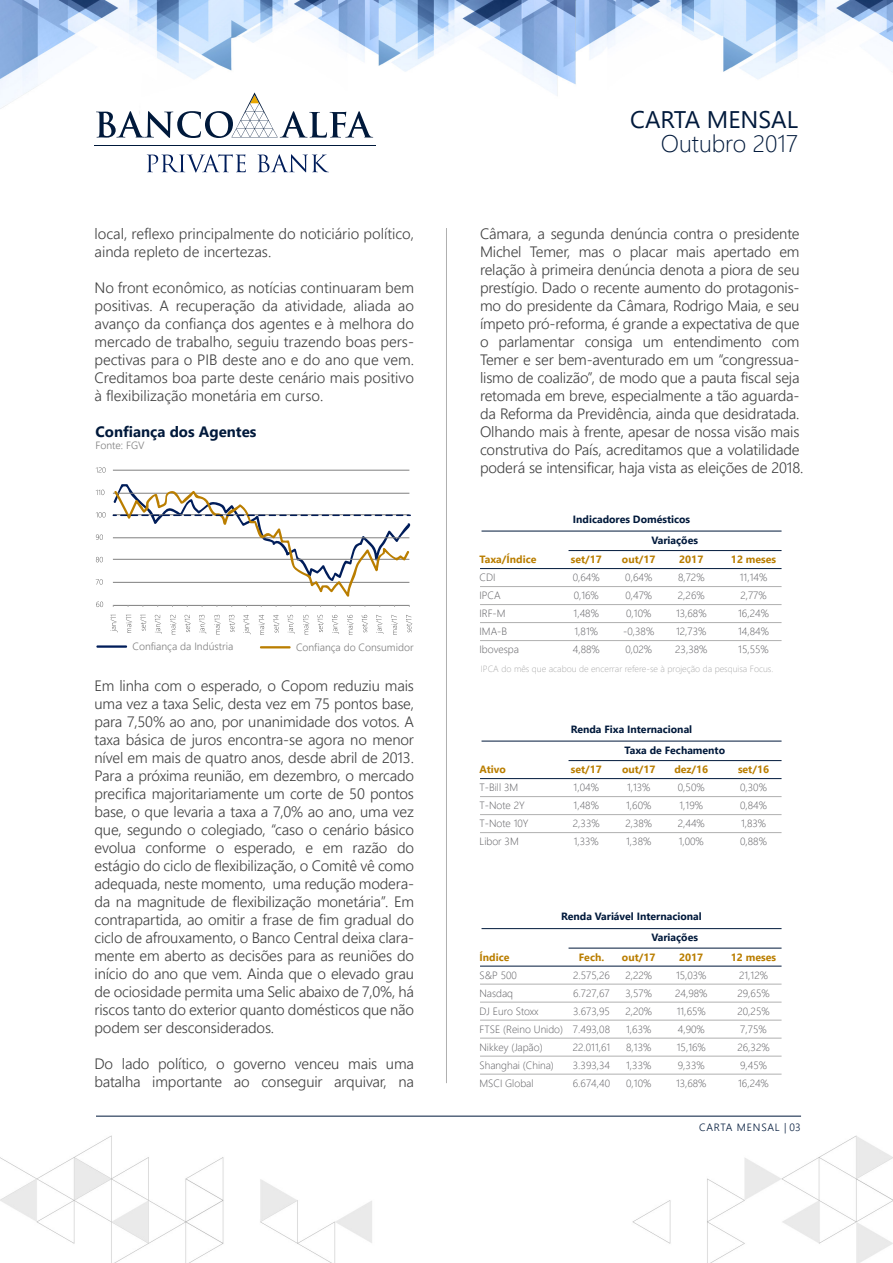
<style>
.page{position:relative;width:893px;height:1263px;background:#fff}
.page>*{position:absolute;margin:0;border:0;box-sizing:border-box;transform-origin:0 0}
.t1{font:24px "Segoe UI";color:#00193b}
.t2{font:300 24px "Segoe UI";color:#00193b}
.t3{font:300 15px/18px "Segoe UI";letter-spacing:-.01em;color:#404040}
.t4{font:700 15px "Segoe UI";color:#00193b}
.t5{font:300 10.5px/18px "Segoe UI";color:#5b5b5f}
.t6{font:700 10.5px "Segoe UI";color:#00193b}
.t7{font:700 10.5px "Segoe UI";color:#ba7e00}
.t8{font:300 10.5px "Segoe UI";color:#7f7f7f}
.t9{font:300 10.5px "Segoe UI";letter-spacing:.075em;color:#00193b}
.t10{font:300 9px "Segoe UI";color:#aaa}
</style>
<div class="page">
<img style="left:0;top:0;width:893px;height:1263px">
<hr style="left:446px;top:228px;width:1px;height:855px;background:#b0b0b0">
<hr style="left:94px;top:146px;width:282px;height:1px;background:#00193b">
<svg style="left:96px;top:92px;width:277px;height:46px"></svg>
<svg style="left:147px;top:154px;width:99px;height:19px"></svg>
<svg style="left:257px;top:154px;width:72px;height:18px"></svg>
<hr style="left:480px;top:778px;width:302px;height:1px;background:#00193b">
<hr style="left:568px;top:760px;width:214px;height:1px;background:#00193b">
<hr style="left:480px;top:796px;width:302px;height:1px;background:#b0b0b0">
<hr style="left:480px;top:814px;width:302px;height:1px;background:#b0b0b0">
<hr style="left:480px;top:832px;width:302px;height:1px;background:#b0b0b0">
<hr style="left:482px;top:741px;width:300px;height:1px;background:#00193b">
<hr style="left:480px;top:568px;width:302px;height:1px;background:#00193b">
<hr style="left:568px;top:550px;width:214px;height:1px;background:#00193b">
<hr style="left:480px;top:586px;width:302px;height:1px;background:#b0b0b0">
<hr style="left:480px;top:604px;width:302px;height:1px;background:#b0b0b0">
<hr style="left:480px;top:622px;width:302px;height:1px;background:#b0b0b0">
<hr style="left:480px;top:640px;width:302px;height:1px;background:#b0b0b0">
<hr style="left:482px;top:531px;width:300px;height:1px;background:#00193b">
<hr style="left:480px;top:966px;width:302px;height:1px;background:#00193b">
<hr style="left:568px;top:948px;width:214px;height:1px;background:#00193b">
<hr style="left:480px;top:984px;width:302px;height:1px;background:#b0b0b0">
<hr style="left:480px;top:1002px;width:302px;height:1px;background:#b0b0b0">
<hr style="left:480px;top:1020px;width:302px;height:1px;background:#b0b0b0">
<hr style="left:480px;top:1038px;width:302px;height:1px;background:#b0b0b0">
<hr style="left:480px;top:1056px;width:302px;height:1px;background:#b0b0b0">
<hr style="left:480px;top:1074px;width:302px;height:1px;background:#b0b0b0">
<hr style="left:482px;top:928px;width:300px;height:1px;background:#00193b">
<hr style="left:113px;top:470px;width:296px;height:1px;background:#7f7f7f">
<hr style="left:113px;top:605px;width:297px;height:1px;background:#7f7f7f">
<svg style="left:96px;top:467px;width:10px;height:6px"></svg>
<svg style="left:96px;top:490px;width:8px;height:5px"></svg>
<svg style="left:96px;top:512px;width:10px;height:5px"></svg>
<svg style="left:96px;top:534px;width:7px;height:6px"></svg>
<svg style="left:96px;top:557px;width:7px;height:5px"></svg>
<svg style="left:96px;top:579px;width:7px;height:6px"></svg>
<svg style="left:96px;top:602px;width:7px;height:5px"></svg>
<svg style="left:170px;top:615px;width:6px;height:19px"></svg>
<svg style="left:185px;top:615px;width:6px;height:17px"></svg>
<svg style="left:140px;top:615px;width:7px;height:16px"></svg>
<svg style="left:155px;top:615px;width:7px;height:19px"></svg>
<svg style="left:110px;top:615px;width:8px;height:17px"></svg>
<svg style="left:126px;top:615px;width:6px;height:18px"></svg>
<svg style="left:214px;top:615px;width:7px;height:19px"></svg>
<svg style="left:199px;top:615px;width:7px;height:19px"></svg>
<svg style="left:347px;top:615px;width:6px;height:20px"></svg>
<svg style="left:376px;top:615px;width:7px;height:19px"></svg>
<svg style="left:406px;top:615px;width:6px;height:17px"></svg>
<svg style="left:392px;top:615px;width:6px;height:19px"></svg>
<svg style="left:229px;top:615px;width:6px;height:17px"></svg>
<svg style="left:243px;top:615px;width:7px;height:19px"></svg>
<svg style="left:273px;top:615px;width:6px;height:18px"></svg>
<svg style="left:259px;top:615px;width:6px;height:20px"></svg>
<svg style="left:288px;top:615px;width:7px;height:19px"></svg>
<svg style="left:303px;top:615px;width:6px;height:19px"></svg>
<svg style="left:332px;top:615px;width:7px;height:19px"></svg>
<svg style="left:317px;top:615px;width:7px;height:17px"></svg>
<svg style="left:362px;top:615px;width:6px;height:17px"></svg>
<svg style="left:113px;top:484px;width:298px;height:113px"></svg>
<svg style="left:96px;top:645px;width:31px;height:3px"></svg>
<svg style="left:260px;top:646px;width:31px;height:2px"></svg>
<hr style="left:96px;top:1116px;width:705px;height:1px;background:#00193b">
<p class="t3" style="left:94px;top:223px;width:321px">local, reflexo principalmente do noticiário político, ainda repleto de incertezas.</p>
<p class="t3" style="left:94px;top:277px;width:321px;text-align:justify">No front econômico, as notícias continuaram bem positivas. A recuperação da atividade, aliada ao avanço da confiança dos agentes e à melhora do mercado de trabalho, seguiu trazendo boas pers&shy;pectivas para o PIB deste ano e do ano que vem.<br>Creditamos boa parte deste cenário mais positivo à flexibilização monetária em curso.</p>
<p class="t4" style="left:96px;top:417px;width:162px">Confiança dos Agentes</p>
<p class="t8" style="left:96px;top:435px;width:51px">Fonte: FGV</p>
<p class="t8" style="left:132px;top:636px;width:102px">Confiança da Indústria</p>
<p class="t8" style="left:296px;top:637px;width:119px">Confiança do Consumidor</p>
<p class="t3" style="left:94px;top:675px;width:321px;text-align:justify">Em linha com o esperado, o Copom reduziu mais uma vez a taxa Selic, desta vez em 75 pontos base, para 7,50% ao ano, por unanimidade dos votos. A taxa básica de juros encontra-se agora no menor nível em mais de quatro anos, desde abril de 2013.<br>Para a próxima reunião, em dezembro, o mercado precifica majoritariamente um corte de 50 pontos base, o que levaria a taxa a 7,0% ao ano, uma vez que, segundo o colegiado, “caso o cenário básico evolua conforme o esperado, e em razão do estágio do ciclo de flexibilização, o Comitê vê como adequada, neste momento, uma redução modera&shy;da na magnitude de flexibilização monetária”. Em contrapartida, ao omitir a frase de fim gradual do ciclo de afrouxamento, o Banco Central deixa clara&shy;mente em aberto as decisões para as reuniões do início do ano que vem. Ainda que o elevado grau de ociosidade permita uma Selic abaixo de 7,0%, há riscos tanto do exterior quanto domésticos que não podem ser desconsiderados.</p>
<p class="t3" style="left:94px;top:1053px;width:321px">Do lado político, o governo venceu mais uma batalha importante ao conseguir arquivar, na</p>
<h1 class="t1" style="left:630px;top:97px;width:169px">CARTA MENSAL</h1>
<h1 class="t2" style="left:661px;top:121px;width:139px">Outubro 2017</h1>
<p class="t3" style="left:480px;top:223px;width:325px">Câmara, a segunda denúncia contra o presidente Michel Temer, mas o placar mais apertado em relação à primeira denúncia denota a piora de seu prestígio. Dado o recente aumento do protagonis&shy;mo do presidente da Câmara, Rodrigo Maia, e seu ímpeto pró-reforma, é grande a expectativa de que o parlamentar consiga um entendimento com Temer e ser bem-aventurado em um “congressua&shy;lismo de coalizão”, de modo que a pauta fiscal seja retomada em breve, especialmente a tão aguarda&shy;da Reforma da Previdência, ainda que desidratada.<br>Olhando mais à frente, apesar de nossa visão mais construtiva do País, acreditamos que a volatilidade poderá se intensificar, haja vista as eleições de 2018.</p>
<p class="t6" style="left:573px;top:509px;width:119px">Indicadores Domésticos</p>
<p class="t7" style="left:571px;top:550px;width:33px">set/17</p>
<p class="t5" style="left:573px;top:568px;width:28px">0,64%<br>0,16%<br>1,48%<br>1,81%<br>4,88%</p>
<p class="t6" style="left:652px;top:530px;width:48px">Variações</p>
<p class="t7" style="left:480px;top:550px;width:58px">Taxa/Índice</p>
<p class="t5" style="left:480px;top:568px;width:41px">CDI<br>IPCA<br>IRF-M<br>IMA-B<br>Ibovespa</p>
<p class="t7" style="left:731px;top:550px;width:47px">12 meses</p>
<p class="t5" style="left:738px;top:567px;width:32px">11,14%<br>2,77%<br>16,24%<br>14,84%<br>15,55%</p>
<p class="t10" style="left:481px;top:660px;width:294px">IPCA do mês que acabou de encerrar refere-se à projeção da pesquisa Focus.</p>
<p class="t7" style="left:679px;top:550px;width:26px">2017</p>
<p class="t5" style="left:675px;top:568px;width:34px">8,72%<br>2,26%<br>13,68%<br>12,73%<br>23,38%</p>
<p class="t7" style="left:622px;top:550px;width:35px">out/17</p>
<p class="t5" style="left:623px;top:568px;width:32px">0,64%<br>0,47%<br>0,10% -0,38%<br>0,02%</p>
<p class="t7" style="left:480px;top:760px;width:28px">Ativo</p>
<p class="t5" style="left:480px;top:778px;width:50px">T-Bill 3M<br>T-Note 2Y<br>T-Note 10Y<br>Libor 3M</p>
<p class="t6" style="left:571px;top:719px;width:123px">Renda Fixa Internacional</p>
<p class="t7" style="left:571px;top:760px;width:33px">set/17</p>
<p class="t5" style="left:573px;top:778px;width:28px;text-align:justify">1,04% 1,48% 2,33% 1,33%</p>
<p class="t6" style="left:624px;top:740px;width:102px">Taxa de Fechamento</p>
<p class="t7" style="left:674px;top:760px;width:35px">dez/16</p>
<p class="t5" style="left:678px;top:778px;width:29px">0,50%<br>1,19%<br>2,44%<br>1,00%</p>
<p class="t7" style="left:622px;top:760px;width:35px">out/17</p>
<p class="t5" style="left:625px;top:778px;width:28px">1,13%<br>1,60%<br>2,38%<br>1,38%</p>
<p class="t7" style="left:738px;top:760px;width:33px">set/16</p>
<p class="t5" style="left:740px;top:778px;width:28px;text-align:justify">0,30% 0,84% 1,83% 0,88%</p>
<p class="t6" style="left:561px;top:907px;width:142px">Renda Variável Internacional</p>
<p class="t7" style="left:579px;top:947px;width:27px">Fech.</p>
<p class="t5" style="left:573px;top:965px;width:39px;text-align:justify">2.575,26<br>6.727,67<br>3.673,95<br>7.493,08<br>22.011,61<br>3.393,34<br>6.674,40</p>
<p class="t6" style="left:652px;top:928px;width:48px">Variações</p>
<p class="t7" style="left:480px;top:947px;width:31px">Índice</p>
<p class="t5" style="left:480px;top:965px;width:85px">S&amp;P 500<br>Nasdaq<br>DJ Euro Stoxx<br>FTSE (Reino Unido)<br>Nikkey (Japão)<br>Shanghai (China)<br>MSCI Global</p>
<p class="t7" style="left:679px;top:947px;width:26px">2017</p>
<p class="t5" style="left:675px;top:965px;width:34px">15,03%<br>24,98%<br>11,65%<br>4,90%<br>15,16%<br>9,33%<br>13,68%</p>
<p class="t7" style="left:622px;top:947px;width:35px">out/17</p>
<p class="t5" style="left:625px;top:965px;width:28px;text-align:justify">2,22% 3,57% 2,20% 1,63% 8,13% 1,33% 0,10%</p>
<p class="t7" style="left:731px;top:947px;width:47px">12 meses</p>
<p class="t5" style="left:737px;top:965px;width:34px">21,12%<br>29,65%<br>20,25%<br>7,75%<br>26,32%<br>9,45%<br>16,24%</p>
<p class="t9" style="left:699px;top:1117px;width:103px">CARTA MENSAL | 03</p>
</div>
